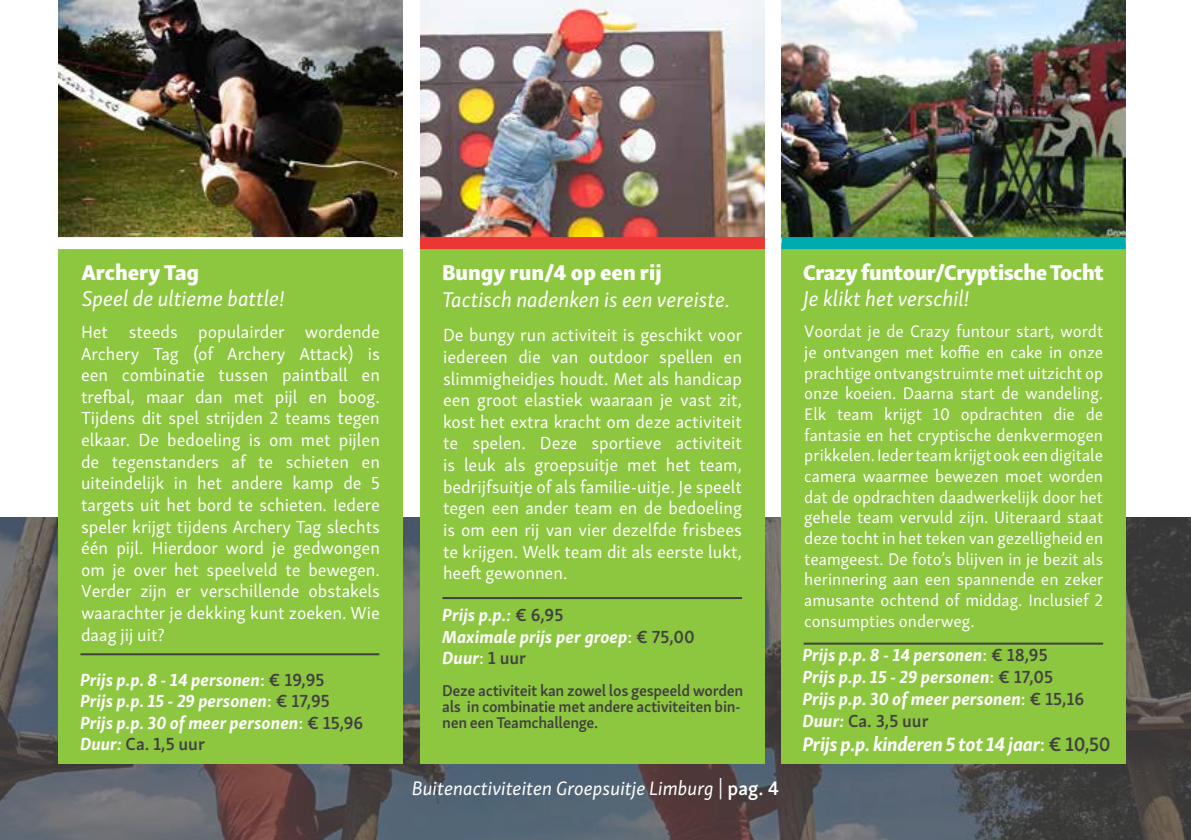
<style>
.page{position:relative;width:1191px;height:840px;background:#fff}
.page>*{position:absolute;margin:0;border:0;box-sizing:border-box;transform-origin:0 0}
.t1{font:italic 22px "Skolar Sans Latn";color:#fff}
.t2{font:22px "Skolar Sans Latn Eb";color:#fff}
.t3{font:22px "Skolar Sans Latn Eb";letter-spacing:-.02em;color:#fff}
.t4{font:italic 20px "Skolar Sans Latn";color:#fff}
.t5{font:italic 700 20px "Skolar Sans Latn";letter-spacing:-.02em;color:#fff}
.t6{font:18px/21.6px "Skolar Sans Latn";color:#fff;text-align:justify}
.t7{font:italic 700 18px/21.6px "Skolar Sans Latn";color:#fff}
.t8{font:17.2px/20.6px "Skolar Sans Latn";color:#fff;text-align:justify}
.t9{font:600 16px/16px "Skolar Sans Latn";letter-spacing:-.02em;color:#414042}
.s1{font-weight:600;font-style:normal}
.s2{font-weight:600;font-style:normal;color:#414042}
.s3{font-style:normal}
</style>
<div class="page">
<img style="left:781px;top:0;width:344px;height:237px">
<img style="left:420px;top:0;width:345px;height:237px">
<img style="left:58px;top:0;width:345px;height:237px">
<svg style="left:0;top:517px;width:1191px;height:322px;background:#555659"></svg>
<div style="left:58px;top:243px;width:345px;height:520px;background:#8dc63f"></div>
<hr style="left:80px;top:653px;width:299px;height:2px;background:#414042">
<div style="left:420px;top:249px;width:345px;height:514px;background:#8dc63f"></div>
<hr style="left:442px;top:596px;width:300px;height:2px;background:#414042">
<div style="left:781px;top:243px;width:344px;height:520px;background:#8dc63f"></div>
<hr style="left:803px;top:642px;width:300px;height:2px;background:#414042">
<div style="left:49px;top:237px;width:362px;height:12px;background:#fff"></div>
<div style="left:420px;top:237px;width:345px;height:12px;background:#ea3734"></div>
<div style="left:781px;top:237px;width:344px;height:12px;background:#00abb0"></div>
<p class="t2" style="left:82px;top:253px;width:119px">Archery Tag</p>
<p class="t1" style="left:82px;top:282px;width:205px">Speel de ultieme battle!</p>
<p class="t6" style="left:81px;top:319px;width:300px">Het steeds populairder wordende Archery Tag (of Archery Attack) is een combinatie tussen paintball en trefbal, maar dan met pijl en boog.<br>Tijdens dit spel strijden 2 teams tegen elkaar. De bedoeling is om met pijlen de tegenstanders af te schieten en uiteindelijk in het andere kamp de 5 targets uit het bord te schieten. Iedere speler krijgt tijdens Archery Tag slechts één pijl. Hierdoor word je gedwongen om je over het speelveld te bewegen.<br>Verder zijn er verschillende obstakels waarachter je dekking kunt zoeken. Wie daag jij uit?</p>
<p class="t7" style="left:80px;top:666px;width:285px">Prijs p.p. 8 - 14 personen<span class="s1">:</span> <span class="s2">€ 19,95<br></span>Prijs p.p. 15 - 29 personen<span class="s1">:</span> <span class="s2">€ 17,95<br></span>Prijs p.p. 30 of meer personen<span class="s1">:</span> <span class="s2">€ 15,96<br></span>Duur: <span class="s2">Ca. 1,5 uur</span></p>
<p class="t2" style="left:442px;top:254px;width:221px">Bungy run/4 op een rij</p>
<p class="t1" style="left:442px;top:283px;width:290px">Tactisch nadenken is een vereiste.</p>
<p class="t6" style="left:443px;top:323px;width:301px">De bungy run activiteit is geschikt voor iedereen die van outdoor spellen en slimmigheidjes houdt. Met als handicap een groot elastiek waaraan je vast zit, kost het extra kracht om deze activiteit te spelen. Deze sportieve activiteit is leuk als groepsuitje met het team, bedrijfsuitje of als familie-uitje. Je speelt tegen een ander team en de bedoeling is om een rij van vier dezelfde frisbees te krijgen. Welk team dit als eerste lukt, heeft gewonnen.</p>
<p class="t7" style="left:442px;top:602px;width:254px">Prijs p.p.: <span class="s2">€ 6,95<br></span>Maximale prijs per groep<span class="s1">:</span> <span class="s2">€ 75,00<br></span>Duur<span class="s1">:</span> <span class="s2">1 uur</span></p>
<p class="t9" style="left:442px;top:681px;width:302px">Deze activiteit kan zowel los gespeeld worden als in combinatie met andere activiteiten bin&shy;nen een Teamchallenge.</p>
<p class="t4" style="left:412px;top:773px;width:369px">Buitenactiviteiten Groepsuitje Limburg <span class="s3">|</span> <span class="s1">pag. 4</span></p>
<p class="t3" style="left:803px;top:253px;width:302px">Crazy funtour/Cryptische Tocht</p>
<p class="t1" style="left:803px;top:282px;width:168px">Je klikt het verschil!</p>
<p class="t8" style="left:804px;top:319px;width:301px">Voordat je de Crazy funtour start, wordt je ontvangen met koffie en cake in onze prachtige ontvangstruimte met uitzicht op onze koeien. Daarna start de wandeling.<br>Elk team krijgt 10 opdrachten die de fantasie en het cryptische denkvermogen prikkelen. Ieder team krijgt ook een digitale camera waarmee bewezen moet worden dat de opdrachten daadwerkelijk door het gehele team vervuld zijn. Uiteraard staat deze tocht in het teken van gezelligheid en teamgeest. De foto’s blijven in je bezit als herinnering aan een spannende en zeker amusante ochtend of middag. Inclusief 2 consumpties onderweg.</p>
<p class="t7" style="left:802px;top:642px;width:283px">Prijs p.p. 8 - 14 personen<span class="s1">:</span> <span class="s2">€ 18,95<br></span>Prijs p.p. 15 - 29 personen<span class="s1">:</span> <span class="s2">€ 17,05<br></span>Prijs p.p. 30 of meer personen<span class="s1">:</span> <span class="s2">€ 15,16<br></span>Duur: <span class="s2">Ca. 3,5 uur</span></p>
<p class="t5" style="left:802px;top:727px;width:310px">Prijs p.p. kinderen 5 tot 14 jaar<span class="s1">:</span> <span class="s2">€ 10,50</span></p>
</div>
